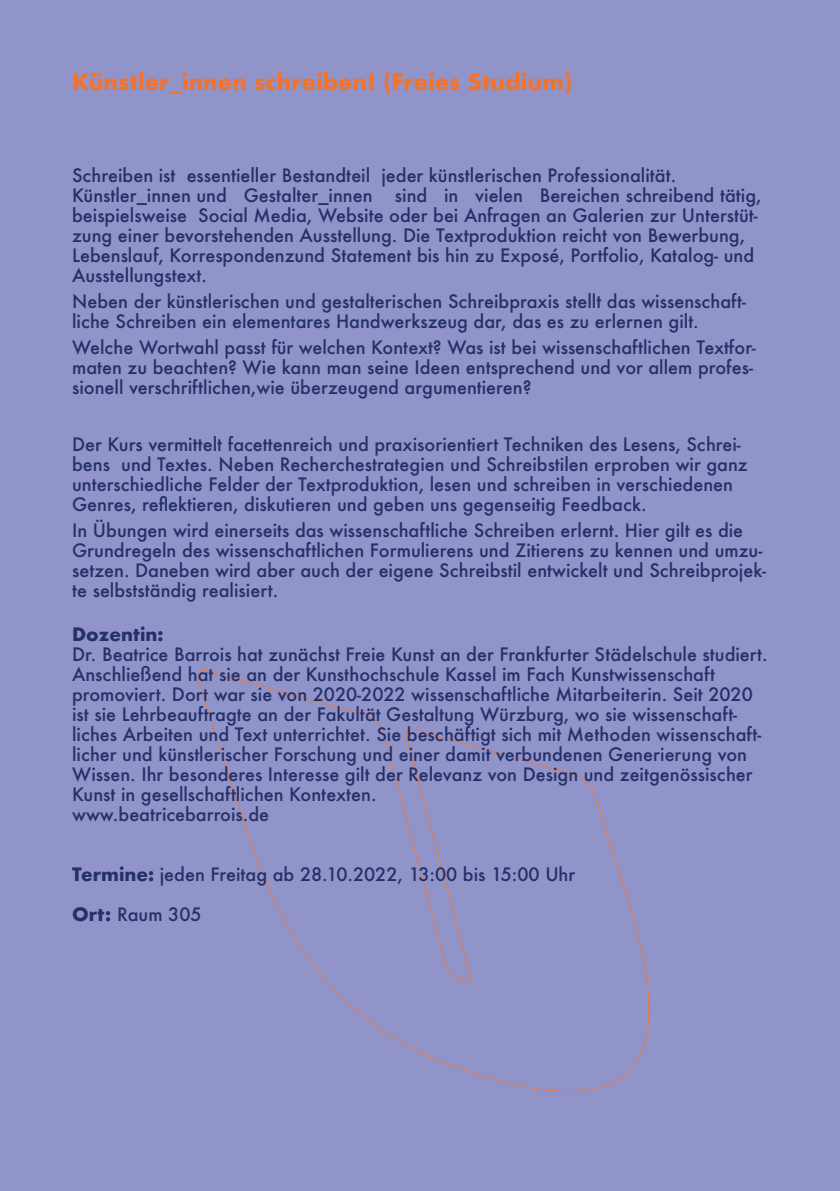
<style>
.page{position:relative;width:840px;height:1191px;background:#fff}
.page>*{position:absolute;margin:0;border:0;box-sizing:border-box;transform-origin:0 0}
.t1{font:700 22px "Futura";color:#f3732c}
.t2{font:500 18px/20px "Futura";color:#24306a}
.t3{font:700 18px "Futura";color:#24306a}
.s1{font-weight:700}
</style>
<div class="page">
<div style="left:0;top:0;width:839px;height:1191px;background:#9194c9"></div>
<svg style="left:196px;top:670px;width:454px;height:422px"></svg>
<p class="t1" style="left:72px;top:66px;width:501px">Künstler_innen schreiben! (Freies Studium)</p>
<p class="t2" style="left:72px;top:165px;width:690px">Schreiben ist essentieller Bestandteil jeder künstlerischen Professionalität.<br>Künstler_innen und Gestalter_innen sind in vielen Bereichen schreibend tätig, beispielsweise Social Media, Website oder bei Anfragen an Galerien zur Unterstüt&shy;zung einer bevorstehenden Ausstellung. Die Textproduktion reicht von Bewerbung, Lebenslauf, Korrespondenzund Statement bis hin zu Exposé, Portfolio, Katalog- und Ausstellungstext.</p>
<p class="t2" style="left:72px;top:291px;width:675px">Neben der künstlerischen und gestalterischen Schreibpraxis stellt das wissenschaft&shy;liche Schreiben ein elementares Handwerkszeug dar, das es zu erlernen gilt.</p>
<p class="t2" style="left:72px;top:337px;width:685px">Welche Wortwahl passt für welchen Kontext? Was ist bei wissenschaftlichen Textfor&shy;maten zu beachten? Wie kann man seine Ideen entsprechend und vor allem profes&shy;sionell verschriftlichen,wie überzeugend argumentieren?</p>
<p class="t2" style="left:72px;top:434px;width:676px">Der Kurs vermittelt facettenreich und praxisorientiert Techniken des Lesens, Schrei&shy;bens und Textes. Neben Recherchestrategien und Schreibstilen erproben wir ganz unterschiedliche Felder der Textproduktion, lesen und schreiben in verschiedenen Genres, reflektieren, diskutieren und geben uns gegenseitig Feedback.</p>
<p class="t2" style="left:72px;top:519px;width:695px">In Übungen wird einerseits das wissenschaftliche Schreiben erlernt. Hier gilt es die Grundregeln des wissenschaftlichen Formulierens und Zitierens zu kennen und umzu&shy;setzen. Daneben wird aber auch der eigene Schreibstil entwickelt und Schreibprojek&shy;te selbstständig realisiert.</p>
<p class="t3" style="left:72px;top:621px;width:93px">Dozentin:</p>
<p class="t2" style="left:72px;top:643px;width:696px">Dr. Beatrice Barrois hat zunächst Freie Kunst an der Frankfurter Städelschule studiert.<br>Anschließend hat sie an der Kunsthochschule Kassel im Fach Kunstwissenschaft promoviert. Dort war sie von 2020-2022 wissenschaftliche Mitarbeiterin. Seit 2020 ist sie Lehrbeauftragte an der Fakultät Gestaltung Würzburg, wo sie wissenschaft&shy;liches Arbeiten und Text unterrichtet. Sie beschäftigt sich mit Methoden wissenschaft&shy;licher und künstlerischer Forschung und einer damit verbundenen Generierung von Wissen. Ihr besonderes Interesse gilt der Relevanz von Design und zeitgenössischer Kunst in gesellschaftlichen Kontexten.<br>www.beatricebarrois.de</p>
<p class="t2" style="left:72px;top:863px;width:504px"><span class="s1">Termine:</span> jeden Freitag ab 28.10.2022, 13:00 bis 15:00 Uhr</p>
<p class="t2" style="left:72px;top:903px;width:131px"><span class="s1">Ort:</span> Raum 305</p>
</div>
